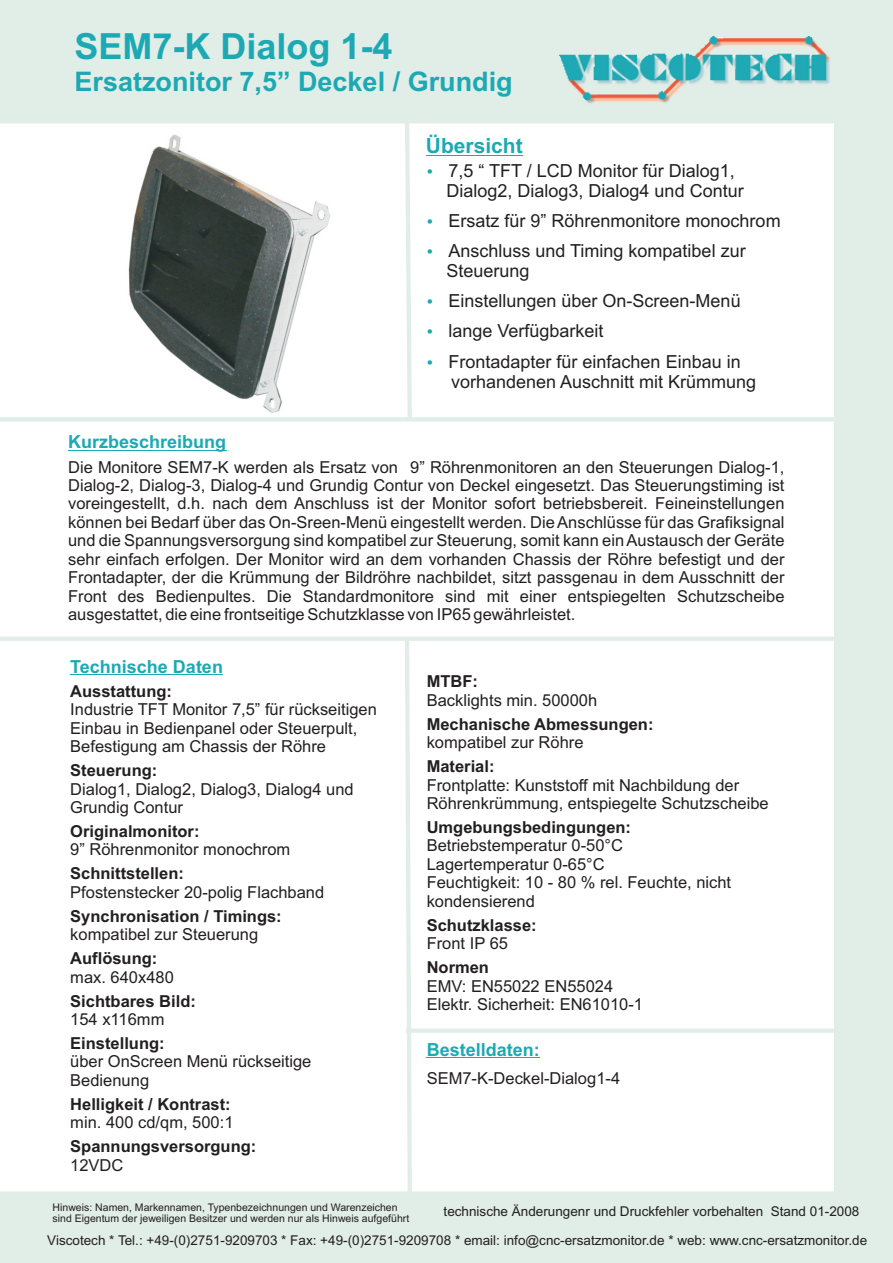
<style>
.page{position:relative;width:893px;height:1263px;background:#fff}
.page>*{position:absolute;margin:0;border:0;box-sizing:border-box;transform-origin:0 0}
.t1{font:700 36px "Arial";color:#1ca9b3}
.t2{font:700 27px "Arial";color:#1ca9b3}
.t3{font:700 21px "Arial";color:#1ca9b3}
.t4{font:18px/30.2px "Arial";color:#231f20}
.t5{font:700 18px "Arial";color:#1ca9b3}
.t6{font:16.5px/18.5px "Arial";color:#231f20}
.t7{font:700 16.5px "Arial";color:#231f20}
.t8{font:13.5px "Arial";color:#231f20}
.t9{font:10.5px/11.7px "Arial";color:#231f20}
</style>
<div class="page">
<img style="left:128px;top:134px;width:203px;height:279px">
<div style="left:834px;top:123px;width:59px;height:1069px;background:#e1ede7"></div>
<div style="left:0;top:0;width:893px;height:123px;background:#e1ede7"></div>
<img style="left:560px;top:37px;width:270px;height:67px">
<hr style="left:0;top:417px;width:855px;height:4px;background:#e1ede7">
<hr style="left:427px;top:1057px;width:113px;height:1px;background:#1ca9b3">
<svg style="left:403px;top:641px;width:11px;height:551px"></svg>
<div style="left:0;top:636px;width:855px;height:5px;background:#e1ede7"></div>
<div style="left:406px;top:1028px;width:446px;height:5px;background:#e1ede7"></div>
<hr style="left:426px;top:155px;width:97px;height:1px;background:#1ca9b3">
<svg style="left:403px;top:100px;width:11px;height:322px"></svg>
<hr style="left:70px;top:674px;width:153px;height:1px;background:#1ca9b3">
<hr style="left:68px;top:450px;width:158px;height:1px;background:#1ca9b3">
<div style="left:0;top:1192px;width:893px;height:71px;background:#e1ede7"></div>
<h1 class="t1" style="left:75px;top:33px;width:320px">SEM7-K Dialog 1-4</h1>
<h2 class="t2" style="left:75px;top:71px;width:440px">Ersatzonitor 7,5” Deckel / Grundig</h2>
<p class="t3" style="left:426px;top:137px;width:98px">Übersicht</p>
<p class="t4" style="left:447px;top:162px;width:299px;line-height:20.1px">7,5 “ TFT / LCD Monitor für Dialog1,<br>Dialog2, Dialog3, Dialog4 und Contur</p>
<p class="t4" style="left:448px;top:207px;width:334px">Ersatz für 9” Röhrenmonitore monochrom<br>Anschluss und Timing kompatibel zur</p>
<p class="t4" style="left:447px;top:257px;width:296px">Steuerung<br>Einstellungen über On-Screen-Menü lange Verfügbarkeit<br>Frontadapter für einfachen Einbau in</p>
<p class="t4" style="left:451px;top:368px;width:307px">vorhandenen Auschnitt mit Krümmung</p>
<p class="t5" style="left:68px;top:435px;width:160px">Kurzbeschreibung</p>
<p class="t6" style="left:68px;top:459px;width:718px;text-align:justify">Die Monitore SEM7-K werden als Ersatz von 9” Röhrenmonitoren an den Steuerungen Dialog-1, Dialog-2, Dialog-3, Dialog-4 und Grundig Contur von Deckel eingesetzt. Das Steuerungstiming ist voreingestellt, d.h. nach dem Anschluss ist der Monitor sofort betriebsbereit. Feineinstellungen können bei Bedarf über das On-Sreen-Menü eingestellt werden. Die Anschlüsse für das Grafiksignal und die Spannungsversorgung sind kompatibel zur Steuerung, somit kann ein Austausch der Geräte sehr einfach erfolgen. Der Monitor wird an dem vorhanden Chassis der Röhre befestigt und der Frontadapter, der die Krümmung der Bildröhre nachbildet, sitzt passgenau in dem Ausschnitt der Front des Bedienpultes. Die Standardmonitore sind mit einer entspiegelten Schutzscheibe ausgestattet, die eine frontseitige Schutzklasse von IP65 gewährleistet.</p>
<p class="t5" style="left:70px;top:659px;width:154px">Technische Daten</p>
<p class="t7" style="left:70px;top:685px;width:103px">Ausstattung:</p>
<p class="t6" style="left:70px;top:702px;width:308px">Industrie TFT Monitor 7,5” für rückseitigen<br>Einbau in Bedienpanel oder Steuerpult,<br>Befestigung am Chassis der Röhre</p>
<p class="t7" style="left:70px;top:764px;width:89px">Steuerung:</p>
<p class="t6" style="left:70px;top:781px;width:285px">Dialog1, Dialog2, Dialog3, Dialog4 und<br>Grundig Contur</p>
<p class="t7" style="left:70px;top:825px;width:131px">Originalmonitor:</p>
<p class="t6" style="left:70px;top:842px;width:222px">9” Röhrenmonitor monochrom</p>
<p class="t7" style="left:70px;top:867px;width:115px">Schnittstellen:</p>
<p class="t6" style="left:70px;top:884px;width:256px">Pfostenstecker 20-polig Flachband</p>
<p class="t7" style="left:70px;top:910px;width:213px">Synchronisation / Timings:</p>
<p class="t6" style="left:70px;top:927px;width:190px">kompatibel zur Steuerung</p>
<p class="t7" style="left:70px;top:952px;width:89px">Auflösung:</p>
<p class="t6" style="left:70px;top:969px;width:105px">max. 640x480</p>
<p class="t7" style="left:70px;top:994px;width:127px">Sichtbares Bild:</p>
<p class="t6" style="left:70px;top:1011px;width:96px">154 x116mm</p>
<p class="t7" style="left:70px;top:1037px;width:96px">Einstellung:</p>
<p class="t6" style="left:70px;top:1054px;width:243px">über OnScreen Menü rückseitige<br>Bedienung</p>
<p class="t7" style="left:70px;top:1098px;width:162px">Helligkeit / Kontrast:</p>
<p class="t6" style="left:70px;top:1115px;width:165px">min. 400 cd/qm, 500:1</p>
<p class="t7" style="left:70px;top:1140px;width:188px">Spannungsversorgung:</p>
<p class="t6" style="left:70px;top:1157px;width:55px">12VDC</p>
<p class="t7" style="left:427px;top:675px;width:53px">MTBF:</p>
<p class="t6" style="left:427px;top:692px;width:172px">Backlights min. 50000h</p>
<p class="t7" style="left:427px;top:718px;width:228px">Mechanische Abmessungen:</p>
<p class="t6" style="left:427px;top:735px;width:158px">kompatibel zur Röhre</p>
<p class="t7" style="left:427px;top:760px;width:69px">Material:</p>
<p class="t6" style="left:427px;top:777px;width:344px">Frontplatte: Kunststoff mit Nachbildung der<br>Röhrenkrümmung, entspiegelte Schutzscheibe</p>
<p class="t7" style="left:427px;top:821px;width:206px">Umgebungsbedingungen:</p>
<p class="t6" style="left:427px;top:838px;width:306px">Betriebstemperatur 0-50°C<br>Lagertemperatur 0-65°C<br>Feuchtigkeit: 10 - 80 % rel. Feuchte, nicht kondensierend</p>
<p class="t7" style="left:427px;top:919px;width:112px">Schutzklasse:</p>
<p class="t6" style="left:427px;top:936px;width:83px">Front IP 65</p>
<p class="t7" style="left:427px;top:961px;width:64px">Normen</p>
<p class="t6" style="left:427px;top:978px;width:218px">EMV: EN55022 EN55024<br>Elektr. Sicherheit: EN61010-1</p>
<p class="t5" style="left:427px;top:1042px;width:115px">Bestelldaten:</p>
<p class="t6" style="left:427px;top:1070px;width:195px">SEM7-K-Deckel-Dialog1-4</p>
<p class="t9" style="left:53px;top:1202px;width:358px">Hinweis: Namen, Markennamen, Typenbezeichnungen und Warenzeichen sind Eigentum der jeweiligen Besitzer und werden nur als Hinweis aufgeführt</p>
<p class="t8" style="left:47px;top:1235px;width:821px">Viscotech * Tel.: +49-(0)2751-9209703 * Fax: +49-(0)2751-9209708 * email: info@cnc-ersatzmonitor.de * web: www.cnc-ersatzmonitor.de</p>
<p class="t8" style="left:444px;top:1206px;width:417px">technische Änderungenr und Druckfehler vorbehalten Stand 01-2008</p>
</div>
